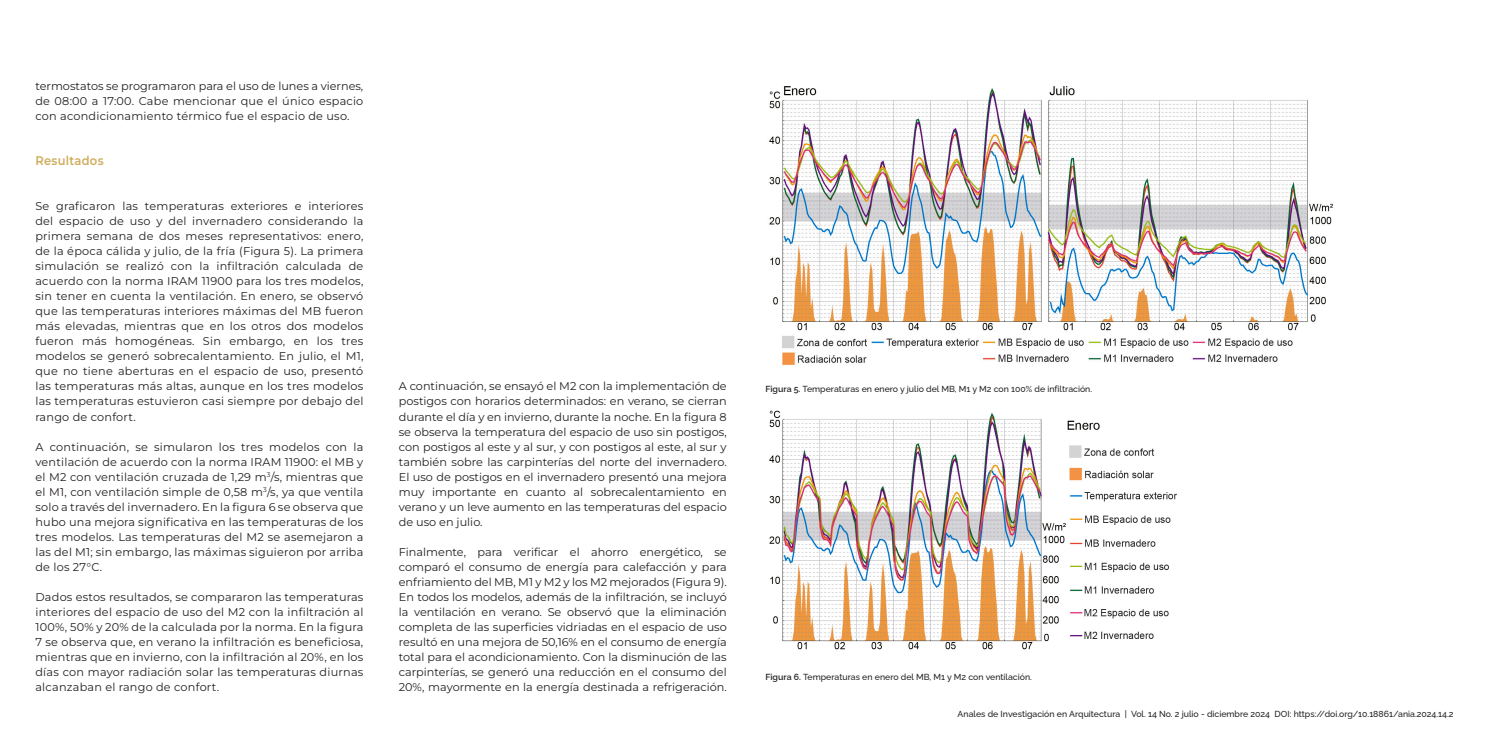
<style>
.page{position:relative;width:1489px;height:745px;background:#fff}
.page>*{position:absolute;margin:0;border:0;box-sizing:border-box;transform-origin:0 0}
.Subtítulo_1{font:100 12.5px "Montserrat";letter-spacing:.025em;color:#cfad5d;scale:.92 1}
.Textos{font:100 11.25px/15px "Montserrat";letter-spacing:.02em;color:#231f20;text-align:justify}
.Imágenes_Descripción_-_fuentes{font:500 8.75px "Raleway";color:#222}
.t1{font:500 8.75px "Raleway";color:#231f20}
.s1{font-weight:600}
</style>
<div class="page">
<img style="left:769px;top:86px;width:563px;height:279px">
<img style="left:769px;top:410px;width:408px;height:240px">
<p class="Textos" style="left:35px;top:78px;width:329px">termostatos se programaron para el uso de lunes a viernes, de 08:00 a 17:00. Cabe mencionar que el único espacio con acondicionamiento térmico fue el espacio de uso.</p>
<p class="Subtítulo_1" style="left:35px;top:152px;width:76px">Resultados</p>
<p class="Textos" style="left:35px;top:198px;width:329px">Se graficaron las temperaturas exteriores e interiores del espacio de uso y del invernadero considerando la primera semana de dos meses representativos: enero, de la época cálida y julio, de la fría (Figura 5). La primera simulación se realizó con la infiltración calculada de acuerdo con la norma IRAM 11900 para los tres modelos, sin tener en cuenta la ventilación. En enero, se observó que las temperaturas interiores máximas del MB fueron más elevadas, mientras que en los otros dos modelos fueron más homogéneas. Sin embargo, en los tres modelos se generó sobrecalentamiento. En julio, el M1, que no tiene aberturas en el espacio de uso, presentó las temperaturas más altas, aunque en los tres modelos las temperaturas estuvieron casi siempre por debajo del rango de confort.</p>
<p class="Textos" style="left:35px;top:438px;width:329px">A continuación, se simularon los tres modelos con la ventilación de acuerdo con la norma IRAM 11900: el MB y el M2 con ventilación cruzada de 1,29 m<sup>3</sup>/s, mientras que el M1, con ventilación simple de 0,58 m<sup>3</sup>/s, ya que ventila solo a través del invernadero. En la figura 6 se observa que hubo una mejora significativa en las temperaturas de los tres modelos. Las temperaturas del M2 se asemejaron a las del M1; sin embargo, las máximas siguieron por arriba de los 27°C.</p>
<p class="Textos" style="left:35px;top:588px;width:329px">Dados estos resultados, se compararon las temperaturas interiores del espacio de uso del M2 con la infiltración al 100%, 50% y 20% de la calculada por la norma. En la figura 7 se observa que, en verano la infiltración es beneficiosa, mientras que en invierno, con la infiltración al 20%, en los días con mayor radiación solar las temperaturas diurnas alcanzaban el rango de confort.</p>
<p class="Textos" style="left:399px;top:378px;width:329px">A continuación, se ensayó el M2 con la implementación de postigos con horarios determinados: en verano, se cierran durante el día y en invierno, durante la noche. En la figura 8 se observa la temperatura del espacio de uso sin postigos, con postigos al este y al sur, y con postigos al este, al sur y también sobre las carpinterías del norte del invernadero.<br>El uso de postigos en el invernadero presentó una mejora muy importante en cuanto al sobrecalentamiento en verano y un leve aumento en las temperaturas del espacio de uso en julio.</p>
<p class="Textos" style="left:399px;top:543px;width:329px">Finalmente, para verificar el ahorro energético, se comparó el consumo de energía para calefacción y para enfriamiento del MB, M1 y M2 y los M2 mejorados (Figura 9).<br>En todos los modelos, además de la infiltración, se incluyó la ventilación en verano. Se observó que la eliminación completa de las superficies vidriadas en el espacio de uso resultó en una mejora de 50,16% en el consumo de energía total para el acondicionamiento. Con la disminución de las carpinterías, se generó una reducción en el consumo del 20%, mayormente en la energía destinada a refrigeración.</p>
<p class="Imágenes_Descripción_-_fuentes" style="left:765px;top:381px;width:328px"><span class="s1">Figura 5.</span> Temperaturas en enero y julio del MB, M1 y M2 con 100% de infiltración.</p>
<p class="Imágenes_Descripción_-_fuentes" style="left:765px;top:669px;width:268px"><span class="s1">Figura 6.</span> Temperaturas en enero del MB, M1 y M2 con ventilación.</p>
<p class="t1" style="left:957px;top:706px;width:497px">Anales de Investigación en Arquitectura | Vol. 14 No. 2 julio - diciembre 2024 DOI: https://doi.org/10.18861/ania.2024.14.2</p>
</div>
